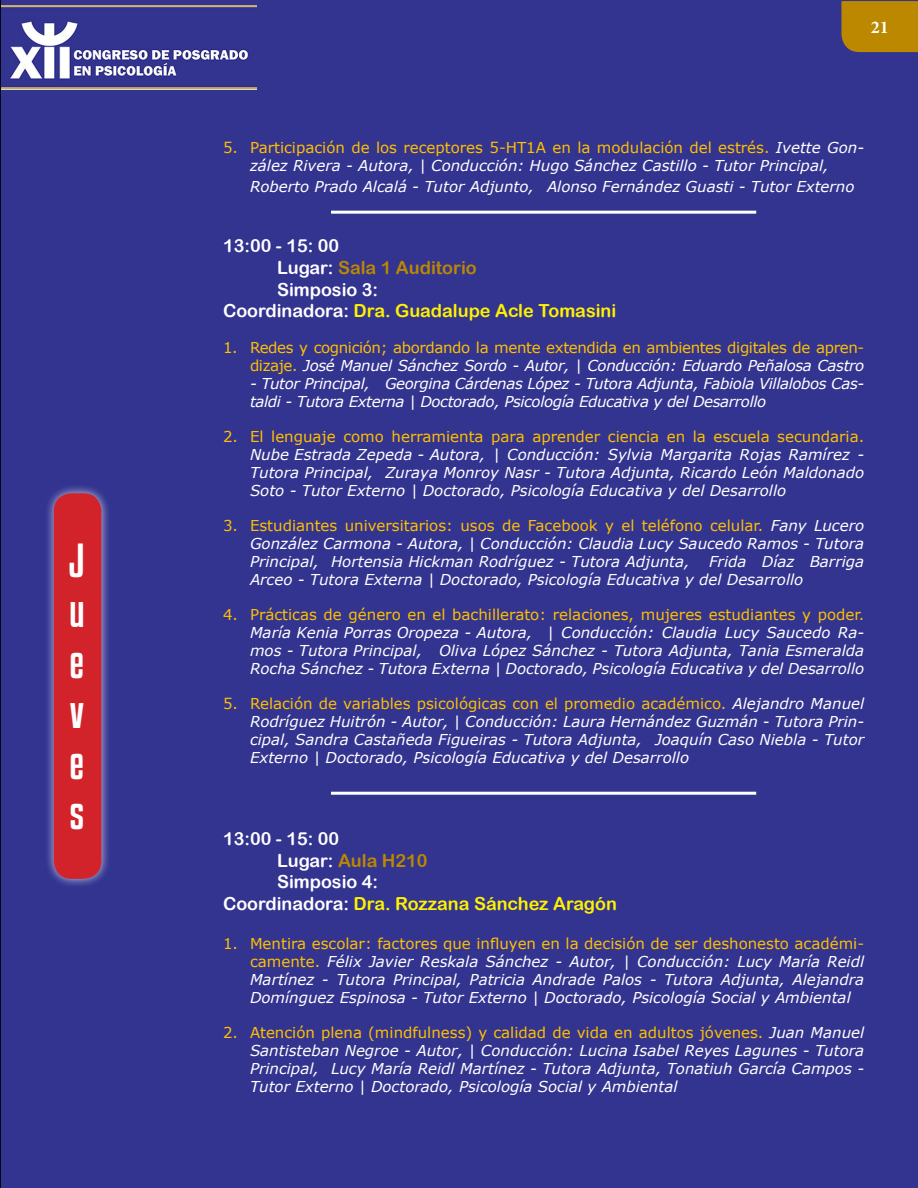
<style>
.page{position:relative;width:918px;height:1188px;background:#333490}
.page>*{position:absolute;margin:0;border:0;box-sizing:border-box;transform-origin:0 0}
.t1{font:42px/50.4px "Kenyan Coffee Rg";color:#fff;text-align:justify}
.t2{font:18px "Arial Rounded MT Bold";color:#fff200}
.t3{font:18px "Arial Rounded MT Bold";color:#fff}
.t4{font:18px "Arial Rounded MT Bold";color:#b80}
.t5{font:700 18px "Minion Pro";color:#fff}
.t6{font:italic 15px/18px "Verdana";color:#fff;text-align:justify}
.t7{font:15px/18px "Verdana";letter-spacing:-.025em;color:#ffc000;text-align:right}
.t8{font:15px "Verdana";color:#ffc000}
.t9{font:italic 15px/18px "Verdana";letter-spacing:-.025em;color:#fff}
.s1{font-style:normal;color:#ffc000}
.s2{color:#fff}
.s3{font-style:italic;color:#fff}
</style>
<div class="page">
<img style="left:1px;top:5px;width:255px;height:85px">
<div style="left:841px;top:1px;width:77px;height:51px;background:#b80"></div>
<div style="left:44px;top:484px;width:67px;height:405px;background:#fff;opacity:.75"></div>
<div style="left:54px;top:493px;width:47px;height:386px;background:#d2232a;border-radius:18px"></div>
<hr style="left:331px;top:792px;width:425px;height:3px;background:#fff">
<hr style="left:331px;top:211px;width:425px;height:3px;background:#fff">
<h1 class="t1" style="left:69px;top:535px;width:17px">J u e v e s</h1>
<p class="t5" style="left:871px;top:15px;width:19px">21</p>
<p class="t6" style="left:223px;top:138px;width:643px;text-align:center"><span class="s1">5. Participación de los receptores 5-HT1A en la modulación del estrés.</span> Ivette Gon&shy;zález Rivera - Autora, | Conducción: Hugo Sánchez Castillo - Tutor Principal,</p>
<p class="t6" style="left:250px;top:178px;width:606px">Roberto Prado Alcalá - Tutor Adjunto, Alonso Fernández Guasti - Tutor Externo</p>
<p class="t3" style="left:223px;top:235px;width:118px">13:00 - 15: 00</p>
<p class="t4" style="left:277px;top:257px;width:201px"><span class="s2">Lugar:</span> Sala 1 Auditorio</p>
<p class="t3" style="left:277px;top:279px;width:103px">Simposio 3:</p>
<p class="t2" style="left:223px;top:300px;width:395px"><span class="s2">Coordinadora:</span> Dra. Guadalupe Acle Tomasini</p>
<p class="t7" style="left:223px;top:339px;width:643px">1. Redes y cognición; abordando la mente extendida en ambientes digitales de apren&shy;dizaje. <span class="s3">José Manuel Sánchez Sordo - Autor, | Conducción: Eduardo Peñalosa Castro</span></p>
<p class="t9" style="left:250px;top:375px;width:616px">- Tutor Principal, Georgina Cárdenas López - Tutora Adjunta, Fabiola Villalobos Cas&shy;taldi - Tutora Externa | Doctorado, Psicología Educativa y del Desarrollo</p>
<p class="t8" style="left:223px;top:426px;width:643px">2. El lenguaje como herramienta para aprender ciencia en la escuela secundaria.</p>
<p class="t6" style="left:250px;top:446px;width:616px">Nube Estrada Zepeda - Autora, | Conducción: Sylvia Margarita Rojas Ramírez - Tutora Principal, Zuraya Monroy Nasr - Tutora Adjunta, Ricardo León Maldonado Soto - Tutor Externo | Doctorado, Psicología Educativa y del Desarrollo</p>
<p class="t6" style="left:250px;top:517px;width:616px;text-indent:-27px"><span class="s1">3. Estudiantes universitarios: usos de Facebook y el teléfono celular.</span> Fany Lucero González Carmona - Autora, | Conducción: Claudia Lucy Saucedo Ramos - Tutora Principal, Hortensia Hickman Rodríguez - Tutora Adjunta,</p>
<p class="t6" style="left:250px;top:553px;width:616px;text-indent:459px">Frida Díaz Barriga<br>Arceo - Tutora Externa | Doctorado, Psicología Educativa y del Desarrollo</p>
<p class="t8" style="left:223px;top:605px;width:643px">4. Prácticas de género en el bachillerato: relaciones, mujeres estudiantes y poder.</p>
<p class="t6" style="left:250px;top:624px;width:616px">María Kenia Porras Oropeza - Autora, | Conducción: Claudia Lucy Saucedo Ra&shy;mos - Tutora Principal, Oliva López Sánchez - Tutora Adjunta, Tania Esmeralda Rocha Sánchez - Tutora Externa | Doctorado, Psicología Educativa y del Desarrollo</p>
<p class="t6" style="left:250px;top:695px;width:616px;text-indent:-27px"><span class="s1">5. Relación de variables psicológicas con el promedio académico.</span> Alejandro Manuel Rodríguez Huitrón - Autor, | Conducción: Laura Hernández Guzmán - Tutora Prin&shy;cipal, Sandra Castañeda Figueiras - Tutora Adjunta, Joaquín Caso Niebla - Tutor Externo | Doctorado, Psicología Educativa y del Desarrollo</p>
<p class="t3" style="left:223px;top:828px;width:118px">13:00 - 15: 00</p>
<p class="t4" style="left:277px;top:850px;width:152px"><span class="s2">Lugar:</span> Aula H210</p>
<p class="t3" style="left:277px;top:871px;width:103px">Simposio 4:</p>
<p class="t2" style="left:223px;top:893px;width:395px"><span class="s2">Coordinadora:</span> Dra. Rozzana Sánchez Aragón</p>
<p class="t6" style="left:250px;top:935px;width:616px;text-indent:-27px"><span class="s1">1. Mentira escolar: factores que influyen en la decisión de ser deshonesto académi&shy;camente.</span> Félix Javier Reskala Sánchez - Autor, | Conducción: Lucy María Reidl Martínez - Tutora Principal, Patricia Andrade Palos - Tutora Adjunta, Alejandra Domínguez Espinosa - Tutor Externo | Doctorado, Psicología Social y Ambiental</p>
<p class="t6" style="left:250px;top:1024px;width:616px;text-indent:-27px"><span class="s1">2. Atención plena (mindfulness) y calidad de vida en adultos jóvenes.</span> Juan Manuel Santisteban Negroe - Autor, | Conducción: Lucina Isabel Reyes Lagunes - Tutora Principal, Lucy María Reidl Martínez - Tutora Adjunta, Tonatiuh García Campos - Tutor Externo | Doctorado, Psicología Social y Ambiental</p>
</div>
